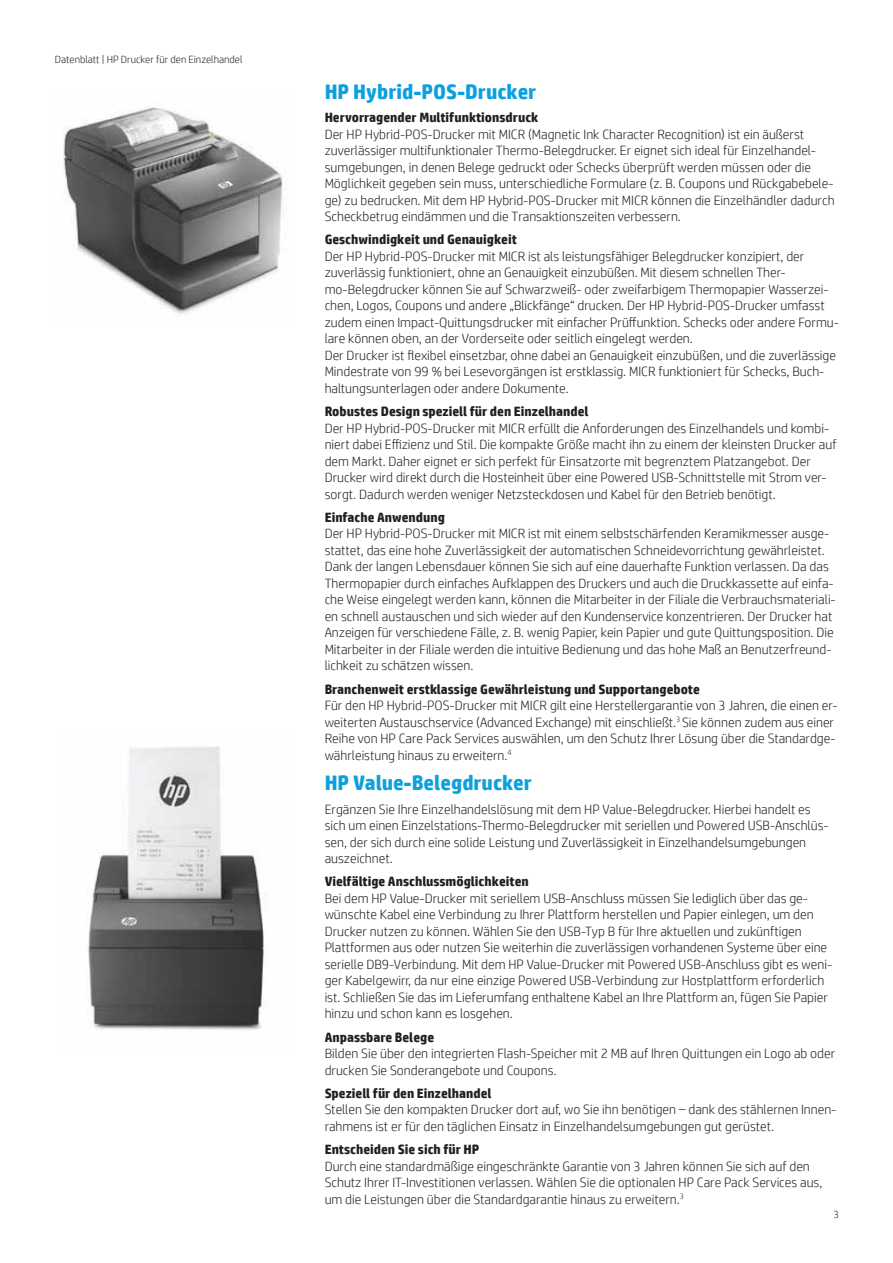
<style>
.page{position:relative;width:893px;height:1263px;background:#fff}
.page>*{position:absolute;margin:0;border:0;box-sizing:border-box;transform-origin:0 0}
.Subhead_14_16_bold_b{font:700 21px "HP Simplified";color:#0ca0dd}
.Body{font:300 13.5px/16.5px "HP Simplified";color:#231f20}
.Body_header_bold{font:700 13.5px "HP Simplified";color:#231f20}
.Body_last{font:300 13.5px/16.5px "HP Simplified";color:#231f20}
.Page_number_right{font:300 10.5px "HP Simplified";color:#231f20}
</style>
<div class="page">
<img style="left:63px;top:107px;width:220px;height:207px">
<img style="left:87px;top:746px;width:180px;height:284px">
<p class="Page_number_right" style="left:55px;top:53px;width:189px">Datenblatt | HP Drucker für den Einzelhandel</p>
<p class="Subhead_14_16_bold_b" style="left:325px;top:79px;width:213px">HP Hybrid-POS-Drucker</p>
<p class="Body_header_bold" style="left:325px;top:109px;width:215px">Hervorragender Multifunktionsdruck</p>
<p class="Body" style="left:325px;top:125px;width:511px">Der HP Hybrid-POS-Drucker mit MICR (Magnetic Ink Character Recognition) ist ein äußerst zuverlässiger multifunktionaler Thermo-Belegdrucker. Er eignet sich ideal für Einzelhandel&shy;sumgebungen, in denen Belege gedruckt oder Schecks überprüft werden müssen oder die Möglichkeit gegeben sein muss, unterschiedliche Formulare (z. B. Coupons und Rückgabebele&shy;ge) zu bedrucken. Mit dem HP Hybrid-POS-Drucker mit MICR können die Einzelhändler dadurch Scheckbetrug eindämmen und die Transaktionszeiten verbessern.</p>
<p class="Body_header_bold" style="left:325px;top:232px;width:194px">Geschwindigkeit und Genauigkeit</p>
<p class="Body" style="left:325px;top:248px;width:516px">Der HP Hybrid-POS-Drucker mit MICR ist als leistungsfähiger Belegdrucker konzipiert, der zuverlässig funktioniert, ohne an Genauigkeit einzubüßen. Mit diesem schnellen Ther&shy;mo-Belegdrucker können Sie auf Schwarzweiß- oder zweifarbigem Thermopapier Wasserzei&shy;chen, Logos, Coupons und andere „Blickfänge“ drucken. Der HP Hybrid-POS-Drucker umfasst zudem einen Impact-Quittungsdrucker mit einfacher Prüffunktion. Schecks oder andere Formu&shy;lare können oben, an der Vorderseite oder seitlich eingelegt werden.<br>Der Drucker ist flexibel einsetzbar, ohne dabei an Genauigkeit einzubüßen, und die zuverlässige Mindestrate von 99 % bei Lesevorgängen ist erstklassig. MICR funktioniert für Schecks, Buch&shy;haltungsunterlagen oder andere Dokumente.</p>
<p class="Body_header_bold" style="left:325px;top:403px;width:265px">Robustes Design speziell für den Einzelhandel</p>
<p class="Body" style="left:325px;top:419px;width:513px">Der HP Hybrid-POS-Drucker mit MICR erfüllt die Anforderungen des Einzelhandels und kombi&shy;niert dabei Effizienz und Stil. Die kompakte Größe macht ihn zu einem der kleinsten Drucker auf dem Markt. Daher eignet er sich perfekt für Einsatzorte mit begrenztem Platzangebot. Der Drucker wird direkt durch die Hosteinheit über eine Powered USB-Schnittstelle mit Strom ver&shy;sorgt. Dadurch werden weniger Netzsteckdosen und Kabel für den Betrieb benötigt.</p>
<p class="Body_header_bold" style="left:325px;top:509px;width:122px">Einfache Anwendung</p>
<p class="Body" style="left:325px;top:525px;width:513px">Der HP Hybrid-POS-Drucker mit MICR ist mit einem selbstschärfenden Keramikmesser ausge&shy;stattet, das eine hohe Zuverlässigkeit der automatischen Schneidevorrichtung gewährleistet.<br>Dank der langen Lebensdauer können Sie sich auf eine dauerhafte Funktion verlassen. Da das Thermopapier durch einfaches Aufklappen des Druckers und auch die Druckkassette auf einfa&shy;che Weise eingelegt werden kann, können die Mitarbeiter in der Filiale die Verbrauchsmateriali&shy;en schnell austauschen und sich wieder auf den Kundenservice konzentrieren. Der Drucker hat Anzeigen für verschiedene Fälle, z. B. wenig Papier, kein Papier und gute Quittungsposition. Die Mitarbeiter in der Filiale werden die intuitive Bedienung und das hohe Maß an Benutzerfreund&shy;lichkeit zu schätzen wissen.</p>
<p class="Body_header_bold" style="left:325px;top:681px;width:377px">Branchenweit erstklassige Gewährleistung und Supportangebote</p>
<p class="Body_last" style="left:325px;top:697px;width:514px">Für den HP Hybrid-POS-Drucker mit MICR gilt eine Herstellergarantie von 3 Jahren, die einen er&shy;weiterten Austauschservice (Advanced Exchange) mit einschließt.<sup>3</sup> Sie können zudem aus einer Reihe von HP Care Pack Services auswählen, um den Schutz Ihrer Lösung über die Standardge&shy;währleistung hinaus zu erweitern.<sup>4</sup></p>
<p class="Subhead_14_16_bold_b" style="left:325px;top:771px;width:209px">HP Value-Belegdrucker</p>
<p class="Body" style="left:325px;top:800px;width:505px">Ergänzen Sie Ihre Einzelhandelslösung mit dem HP Value-Belegdrucker. Hierbei handelt es sich um einen Einzelstations-Thermo-Belegdrucker mit seriellen und Powered USB-Anschlüs&shy;sen, der sich durch eine solide Leistung und Zuverlässigkeit in Einzelhandelsumgebungen auszeichnet.</p>
<p class="Body_header_bold" style="left:325px;top:874px;width:206px">Vielfältige Anschlussmöglichkeiten</p>
<p class="Body" style="left:325px;top:890px;width:509px">Bei dem HP Value-Drucker mit seriellem USB-Anschluss müssen Sie lediglich über das ge&shy;wünschte Kabel eine Verbindung zu Ihrer Plattform herstellen und Papier einlegen, um den Drucker nutzen zu können. Wählen Sie den USB-Typ B für Ihre aktuellen und zukünftigen Plattformen aus oder nutzen Sie weiterhin die zuverlässigen vorhandenen Systeme über eine serielle DB9-Verbindung. Mit dem HP Value-Drucker mit Powered USB-Anschluss gibt es weni&shy;ger Kabelgewirr, da nur eine einzige Powered USB-Verbindung zur Hostplattform erforderlich ist. Schließen Sie das im Lieferumfang enthaltene Kabel an Ihre Plattform an, fügen Sie Papier hinzu und schon kann es losgehen.</p>
<p class="Body_header_bold" style="left:325px;top:1029px;width:111px">Anpassbare Belege</p>
<p class="Body" style="left:325px;top:1045px;width:512px">Bilden Sie über den integrierten Flash-Speicher mit 2 MB auf Ihren Quittungen ein Logo ab oder drucken Sie Sonderangebote und Coupons.</p>
<p class="Body_header_bold" style="left:325px;top:1085px;width:168px">Speziell für den Einzelhandel</p>
<p class="Body" style="left:325px;top:1101px;width:513px">Stellen Sie den kompakten Drucker dort auf, wo Sie ihn benötigen – dank des stählernen Innen&shy;rahmens ist er für den täglichen Einsatz in Einzelhandelsumgebungen gut gerüstet.</p>
<p class="Body_header_bold" style="left:325px;top:1141px;width:156px">Entscheiden Sie sich für HP</p>
<p class="Body" style="left:325px;top:1157px;width:499px">Durch eine standardmäßige eingeschränkte Garantie von 3 Jahren können Sie sich auf den<br>Schutz Ihrer IT-Investitionen verlassen. Wählen Sie die optionalen HP Care Pack Services aus, um die Leistungen über die Standardgarantie hinaus zu erweitern.<sup>3</sup></p>
<p class="Page_number_right" style="left:833px;top:1208px;width:7px">3</p>
</div>
